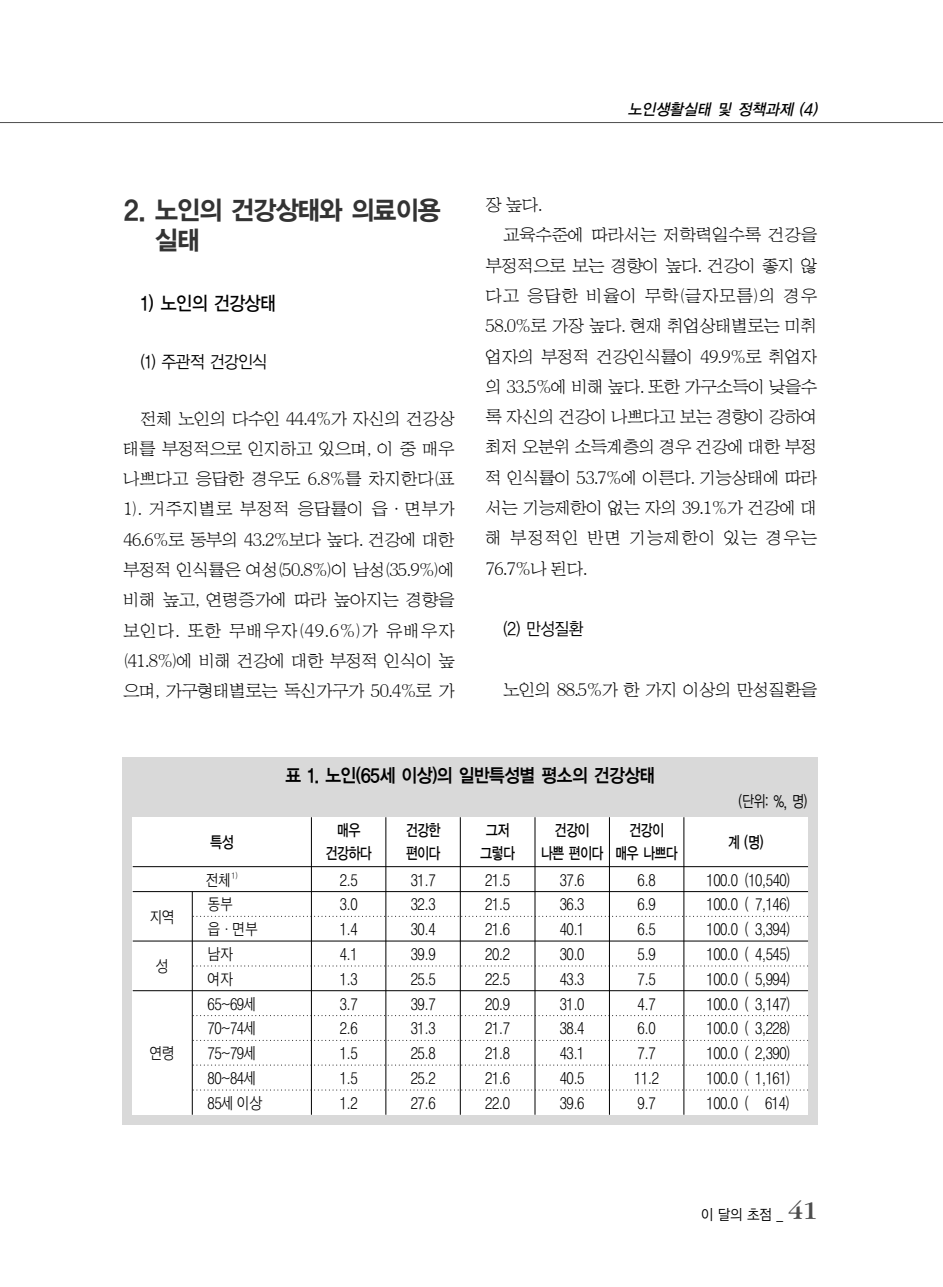
<style>
.page{position:relative;width:943px;height:1287px;background:#fff}
.page>*{position:absolute;margin:0;border:0;box-sizing:border-box;transform-origin:0 0}
.t1{font:26.25px/30.3px "YGO15";letter-spacing:-.115em;color:#333;scale:.95 1}
.t2{font:19.25px "YGO13";letter-spacing:-.11em;color:#000;scale:.9 1}
.t3{font:18.9px "YGO14";letter-spacing:-.105em;color:#000;scale:.9 1}
.t4{font:17.5px/30.3px "HY Sin Mun Myeong Jo";letter-spacing:-.085em;color:#000;text-align:justify}
.t5{font:17.5px "HY Sin Mun Myeong Jo";letter-spacing:-.02em;color:#000}
.t6{font:17.5px "YGO12";letter-spacing:-.11em;color:#000;scale:.9 1}
.t7{font:17.5px "HY Sin Mun Myeong Jo";letter-spacing:-.005em;color:#000}
.t8{font:500 16.1px/24.8px "HY Go Thic";letter-spacing:-.085em;color:#000;text-align:justify;scale:.85 1}
.t9{font:16.1px/22.8px "YGO13";letter-spacing:-.11em;color:#000;text-align:center;scale:.8 1}
.t10{font:16.1px "YGO12";color:#000;scale:.8 1}
.t11{font:italic 15.75px "YGO13";color:#000;scale:.95 1}
.t12{font:14.88px "YGO12";color:#000;scale:.9 1}
.s1{font-family:"Garamand SW";font-size:26.25px;color:#4d4d4d}
</style>
<div class="page">
<hr style="left:0;top:122px;width:942px;height:1px;background:#4d4d4d">
<div style="left:123px;top:757px;width:694px;height:368px;background:#d9d9d9"></div>
<div style="left:133px;top:817px;width:674px;height:298px;background:#fff"></div>
<hr style="left:133px;top:866px;width:674px;height:1px;background:#000">
<hr style="left:133px;top:891px;width:674px;height:1px;background:#000">
<svg style="left:193px;top:916px;width:612px;height:1px"></svg>
<svg style="left:193px;top:966px;width:612px;height:1px"></svg>
<svg style="left:193px;top:1015px;width:612px;height:1px"></svg>
<svg style="left:193px;top:1040px;width:612px;height:1px"></svg>
<svg style="left:193px;top:1065px;width:612px;height:1px"></svg>
<svg style="left:193px;top:1090px;width:612px;height:1px"></svg>
<hr style="left:133px;top:941px;width:674px;height:1px;background:#000">
<hr style="left:133px;top:990px;width:674px;height:1px;background:#000">
<hr style="left:192px;top:891px;width:1px;height:224px;background:#000">
<hr style="left:311px;top:817px;width:1px;height:298px;background:#000">
<hr style="left:385px;top:817px;width:1px;height:298px;background:#000">
<hr style="left:460px;top:817px;width:1px;height:298px;background:#000">
<hr style="left:534px;top:817px;width:1px;height:298px;background:#000">
<hr style="left:609px;top:817px;width:1px;height:298px;background:#000">
<hr style="left:683px;top:817px;width:1px;height:298px;background:#000">
<p class="t11" style="left:627px;top:103px;width:205px">노인생활실태 및 정책과제 (4)</p>
<h1 class="t1" style="left:154px;top:196px;width:304px;text-indent:-31px">2. 노인의 건강상태와 의료이용 실태</h1>
<p class="t2" style="left:140px;top:294px;width:153px">1) 노인의 건강상태</p>
<p class="t6" style="left:140px;top:354px;width:143px">(1) 주관적 건강인식</p>
<p class="t4" style="left:123px;top:404px;width:334px;text-indent:17px">전체 노인의 다수인 44.4%가 자신의 건강상 태를 부정적으로 인지하고 있으며, 이 중 매우 나쁘다고 응답한 경우도 6.8%를 차지한다(표 1). 거주지별로 부정적 응답률이 읍ㆍ면부가 46.6%로 동부의 43.2%보다 높다. 건강에 대한 부정적 인식률은 여성(50.8%)이 남성(35.9%)에 비해 높고, 연령증가에 따라 높아지는 경향을 보인다. 또한 무배우자(49.6%)가 유배우자 (41.8%)에 비해 건강에 대한 부정적 인식이 높 으며, 가구형태별로는 독신가구가 50.4%로 가</p>
<p class="t4" style="left:485px;top:191px;width:59px">장 높다.</p>
<p class="t4" style="left:502px;top:221px;width:316px">교육수준에 따라서는 저학력일수록 건강을</p>
<p class="t4" style="left:485px;top:251px;width:334px">부정적으로 보는 경향이 높다. 건강이 좋지 않</p>
<p class="t5" style="left:485px;top:288px;width:334px">다고 응답한 비율이 무학(글자모름)의 경우</p>
<p class="t4" style="left:485px;top:312px;width:334px">58.0%로 가장 높다. 현재 취업상태별로는 미취</p>
<p class="t4" style="left:485px;top:342px;width:334px">업자의 부정적 건강인식률이 49.9%로 취업자</p>
<p class="t4" style="left:485px;top:372px;width:334px">의 33.5%에 비해 높다. 또한 가구소득이 낮을수</p>
<p class="t4" style="left:485px;top:403px;width:334px">록 자신의 건강이 나쁘다고 보는 경향이 강하여</p>
<p class="t4" style="left:485px;top:433px;width:334px">최저 오분위 소득계층의 경우 건강에 대한 부정</p>
<p class="t4" style="left:485px;top:463px;width:334px">적 인식률이 53.7%에 이른다. 기능상태에 따라</p>
<p class="t4" style="left:485px;top:494px;width:334px">서는 기능제한이 없는 자의 39.1%가 건강에 대</p>
<p class="t7" style="left:485px;top:530px;width:334px">해 부정적인 반면 기능제한이 있는 경우는</p>
<p class="t4" style="left:485px;top:554px;width:104px">76.7%나 된다.</p>
<p class="t6" style="left:502px;top:621px;width:92px">(2) 만성질환</p>
<p class="t4" style="left:502px;top:675px;width:317px">노인의 88.5%가 한 가지 이상의 만성질환을</p>
<p class="t8" style="left:149px;top:905px;width:32px">지역</p>
<p class="t8" style="left:156px;top:955px;width:18px">성</p>
<p class="t8" style="left:149px;top:1042px;width:32px">연령</p>
<p class="t9" style="left:210px;top:831px;width:32px">특성</p>
<p class="t8" style="left:206px;top:868px;width:40px">전체<sup>1)</sup></p>
<p class="t8" style="left:207px;top:893px;width:67px;text-align:left">동부 읍·면부 남자 여자<br>65~69세<br>70~74세<br>75~79세<br>80~84세<br>85세 이상</p>
<p class="t3" style="left:285px;top:767px;width:413px">표 1. 노인(65세 이상)의 일반특성별 평소의 건강상태</p>
<p class="t10" style="left:738px;top:794px;width:88px">(단위: %, 명)</p>
<p class="t9" style="left:405px;top:820px;width:46px;text-align:left">건강한 편이다</p>
<p class="t9" style="left:479px;top:820px;width:46px">그저 그렇다</p>
<p class="t9" style="left:540px;top:820px;width:81px">건강이 나쁜 편이다</p>
<p class="t9" style="left:614px;top:820px;width:81px">건강이 매우 나쁘다</p>
<p class="t9" style="left:727px;top:831px;width:47px">계 (명)</p>
<p class="t9" style="left:325px;top:820px;width:61px">매우 건강하다</p>
<p class="t8" style="left:339px;top:868px;width:24px">2.5<br>3.0<br>1.4<br>4.1<br>1.3<br>3.7<br>2.6<br>1.5<br>1.5<br>1.2</p>
<p class="t8" style="left:410px;top:868px;width:31px">31.7<br>32.3<br>30.4<br>39.9<br>25.5<br>39.7<br>31.3<br>25.8<br>25.2<br>27.6</p>
<p class="t8" style="left:484px;top:868px;width:31px">21.5<br>21.5<br>21.6<br>20.2<br>22.5<br>20.9<br>21.7<br>21.8<br>21.6<br>22.0</p>
<p class="t8" style="left:559px;top:868px;width:31px">37.6<br>36.3<br>40.1<br>30.0<br>43.3<br>31.0<br>38.4<br>43.1<br>40.5<br>39.6</p>
<p class="t8" style="left:633px;top:868px;width:31px;text-align:left">6.8<br>6.9<br>6.5<br>5.9<br>7.5<br>4.7<br>6.0<br>7.7<br>11.2<br>9.7</p>
<p class="t8" style="left:706px;top:868px;width:102px">100.0 (10,540)<br>100.0 ( 7,146)<br>100.0 ( 3,394)<br>100.0 ( 4,545)<br>100.0 ( 5,994)<br>100.0 ( 3,147)<br>100.0 ( 3,228)<br>100.0 ( 2,390)<br>100.0 ( 1,161)<br>100.0 ( 614)</p>
<p class="t12" style="left:700px;top:1207px;width:132px">이 달의 초점 _ <span class="s1">41</span></p>
</div>
